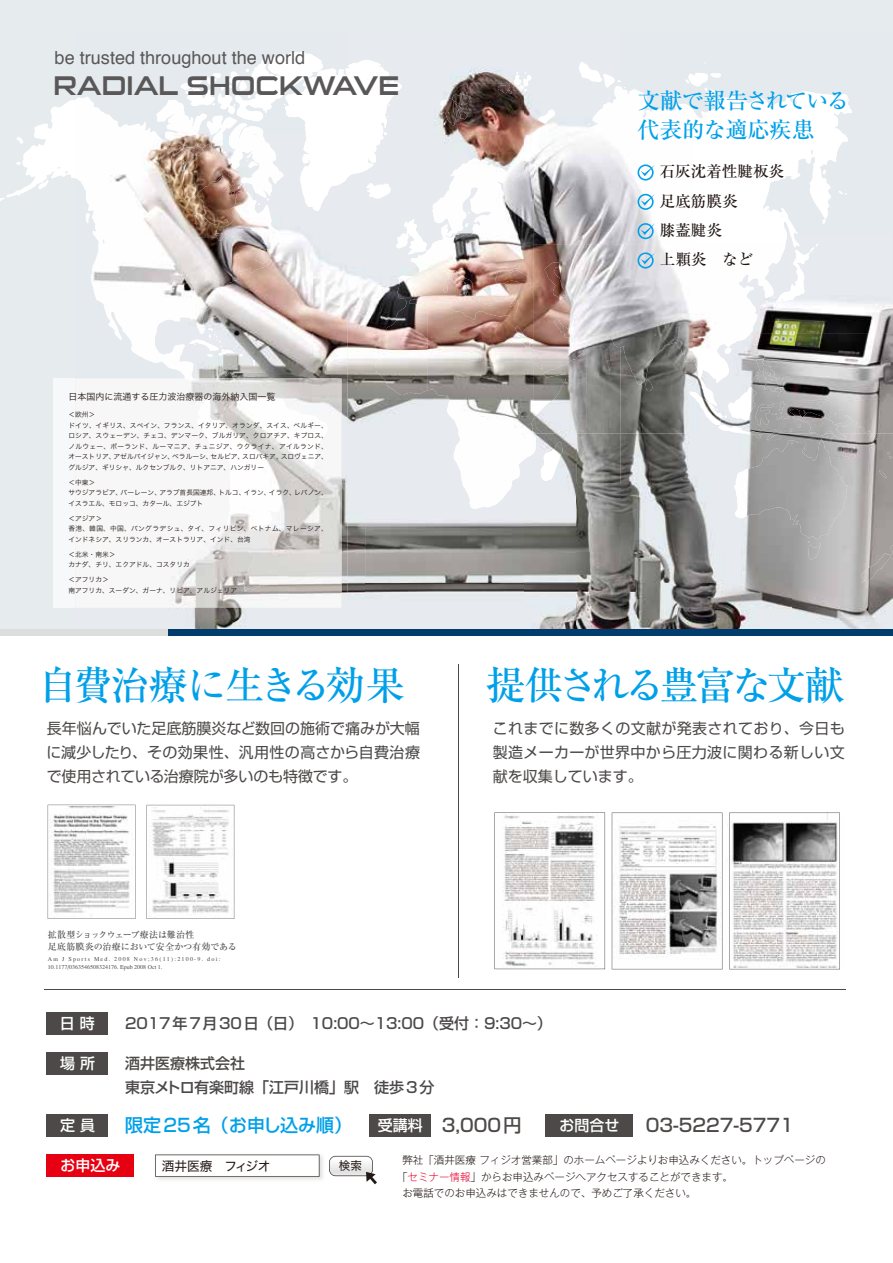
<style>
.page{position:relative;width:893px;height:1263px;background:#fff}
.page>*{position:absolute;margin:0;border:0;box-sizing:border-box;transform-origin:0 0}
.t1{font:500 39.6px "Ryumin";letter-spacing:-.08em;color:#00a0e9}
.t2{font:500 39.6px "Ryumin";letter-spacing:-.12em;color:#00a0e9}
.t3{font:27.15px "Sui Generis Rg";color:#595757}
.t4{font:500 22.35px/29.2px "Ryumin";letter-spacing:-.025em;color:#00a0e9}
.t5{font:18.15px "Helvetica";color:#595757}
.t6{font:500 18px "Shin Go Pro";color:#4c4948}
.t7{font:500 18px "Shin Go Pro";color:#00a0e9}
.t8{font:500 15.45px/29.2px "Ryumin";color:#221815}
.t9{font:15px/24px "Shin Go Pro";letter-spacing:.02em;color:#4c4948;text-align:justify}
.t10{font:500 15px "Shin Go Pro";color:#4c4948}
.t11{font:500 15px "Shin Go Pro";color:#fff}
.t12{font:12.9px "Hira Kaku Std W4";letter-spacing:-.015em;color:#231815}
.t13{font:11.85px "Hira Kaku Std W4";color:#231815}
.t14{font:300 10.5px "Gothic MB101";color:#221815}
.t15{font:500 9px/12px "Ryumin";letter-spacing:-.005em;color:#4c4948}
.t16{font:9px "Hira Kaku Std W3";color:#221815}
.t17{font:6.75px/10.5px "Hira Kaku Std W3";letter-spacing:.02em;color:#221815}
.t18{font:6.75px/10.5px "Hira Kaku Std W3";color:#221815}
.t19{font:6.75px/10.5px "Hira Kaku Std W3";letter-spacing:.055em;color:#221815}
.t20{font:300 6px/7.5px "Ryumin";color:#4c4948}
.s1{font-size:15px;color:#fff}
.s2{color:#e6002d}
</style>
<div class="page">
<div style="left:0;top:0;width:893px;height:633px;background:#e6ebee"></div>
<img style="left:433px;top:88px;width:419px;height:302px">
<svg style="left:6px;top:100px;width:307px;height:278px"></svg>
<svg style="left:38px;top:180px;width:11px;height:10px"></svg>
<svg style="left:16px;top:137px;width:7px;height:7px"></svg>
<svg style="left:16px;top:162px;width:5px;height:3px"></svg>
<img style="left:621px;top:88px;width:120px;height:30px">
<img style="left:842px;top:88px;width:10px;height:145px">
<img style="left:801px;top:144px;width:40px;height:80px">
<img style="left:232px;top:212px;width:81px;height:21px">
<img style="left:366px;top:248px;width:67px;height:169px">
<img style="left:549px;top:403px;width:27px;height:30px">
<img style="left:621px;top:483px;width:16px;height:147px">
<img style="left:433px;top:390px;width:100px;height:13px">
<img style="left:637px;top:483px;width:154px;height:147px">
<img style="left:75px;top:608px;width:238px;height:22px">
<img style="left:451px;top:68px;width:49px;height:15px">
<img style="left:433px;top:83px;width:91px;height:150px">
<img style="left:524px;top:88px;width:89px;height:90px">
<img style="left:313px;top:251px;width:53px;height:379px">
<img style="left:223px;top:233px;width:65px;height:118px">
<img style="left:576px;top:342px;width:117px;height:141px">
<img style="left:799px;top:333px;width:17px;height:15px">
<img style="left:365px;top:433px;width:212px;height:197px">
<img style="left:576px;top:483px;width:45px;height:147px">
<div style="left:811px;top:98px;width:27px;height:57px;background:#fff"></div>
<img style="left:75px;top:238px;width:16px;height:140px">
<img style="left:473px;top:187px;width:18px;height:52px">
<img style="left:428px;top:300px;width:3px;height:4px">
<img style="left:532px;top:262px;width:1px;height:108px">
<img style="left:519px;top:336px;width:14px;height:26px">
<img style="left:557px;top:88px;width:59px;height:87px">
<img style="left:693px;top:92px;width:108px;height:152px">
<img style="left:427px;top:159px;width:46px;height:141px">
<img style="left:374px;top:250px;width:54px;height:145px">
<img style="left:533px;top:244px;width:113px;height:159px">
<img style="left:693px;top:244px;width:106px;height:104px">
<img style="left:446px;top:403px;width:88px;height:106px">
<img style="left:533px;top:403px;width:16px;height:50px">
<img style="left:75px;top:97px;width:157px;height:141px">
<img style="left:91px;top:237px;width:132px;height:141px">
<img style="left:232px;top:374px;width:23px;height:4px">
<img style="left:541px;top:442px;width:21px;height:39px">
<img style="left:404px;top:219px;width:23px;height:35px">
<img style="left:396px;top:233px;width:13px;height:15px">
<svg style="left:646px;top:379px;width:7px;height:12px"></svg>
<svg style="left:755px;top:330px;width:5px;height:12px"></svg>
<svg style="left:86px;top:213px;width:4px;height:10px"></svg>
<svg style="left:258px;top:244px;width:30px;height:19px"></svg>
<svg style="left:647px;top:104px;width:5px;height:5px"></svg>
<svg style="left:823px;top:170px;width:3px;height:5px"></svg>
<svg style="left:822px;top:219px;width:4px;height:5px"></svg>
<svg style="left:224px;top:219px;width:4px;height:4px"></svg>
<svg style="left:685px;top:73px;width:36px;height:22px"></svg>
<svg style="left:252px;top:360px;width:3px;height:10px"></svg>
<svg style="left:527px;top:109px;width:28px;height:59px"></svg>
<svg style="left:498px;top:72px;width:34px;height:22px"></svg>
<svg style="left:839px;top:191px;width:8px;height:4px"></svg>
<svg style="left:579px;top:62px;width:46px;height:26px"></svg>
<svg style="left:774px;top:244px;width:44px;height:66px"></svg>
<svg style="left:190px;top:328px;width:53px;height:29px"></svg>
<svg style="left:775px;top:319px;width:4px;height:8px"></svg>
<svg style="left:180px;top:52px;width:222px;height:160px"></svg>
<svg style="left:439px;top:93px;width:31px;height:33px"></svg>
<svg style="left:690px;top:348px;width:203px;height:235px"></svg>
<img style="left:443px;top:279px;width:5px;height:14px">
<svg style="left:509px;top:303px;width:6px;height:3px"></svg>
<svg style="left:485px;top:298px;width:7px;height:7px"></svg>
<svg style="left:465px;top:223px;width:3px;height:4px"></svg>
<svg style="left:637px;top:164px;width:18px;height:17px"></svg>
<svg style="left:637px;top:194px;width:18px;height:16px"></svg>
<svg style="left:637px;top:223px;width:18px;height:16px"></svg>
<svg style="left:637px;top:252px;width:18px;height:17px"></svg>
<div style="left:46px;top:1012px;width:62px;height:23px;background:#4c4948"></div>
<div style="left:46px;top:1053px;width:62px;height:22px;background:#4c4948"></div>
<div style="left:46px;top:1114px;width:62px;height:22px;background:#4c4948"></div>
<div style="left:369px;top:1114px;width:62px;height:22px;background:#4c4948"></div>
<div style="left:545px;top:1114px;width:88px;height:22px;background:#4c4948"></div>
<div style="left:46px;top:1154px;width:88px;height:22px;background:#e60012"></div>
<img style="left:155px;top:1154px;width:168px;height:26px">
<svg style="left:155px;top:1154px;width:164px;height:22px"></svg>
<svg style="left:329px;top:1156px;width:48px;height:28px"></svg>
<hr style="left:44px;top:989px;width:802px;height:1px;background:#4c4948">
<hr style="left:458px;top:664px;width:1px;height:313px;background:#4c4948">
<div style="left:159px;top:630px;width:734px;height:6px;background:#003d6c"></div>
<div style="left:0;top:630px;width:168px;height:6px;background:#dcdddd"></div>
<div style="left:53px;top:378px;width:22px;height:230px;background:#f6f8f9"></div>
<div style="left:75px;top:378px;width:110px;height:138px;background:#f7f7f7"></div>
<img style="left:314px;top:378px;width:27px;height:46px">
<img style="left:288px;top:424px;width:53px;height:184px">
<img style="left:235px;top:537px;width:53px;height:71px">
<img style="left:75px;top:516px;width:160px;height:92px">
<img style="left:185px;top:378px;width:129px;height:159px">
<img style="left:226px;top:537px;width:35px;height:53px">
<svg style="left:269px;top:569px;width:8px;height:6px"></svg>
<svg style="left:729px;top:812px;width:111px;height:157px"></svg>
<svg style="left:494px;top:812px;width:111px;height:157px"></svg>
<svg style="left:612px;top:812px;width:110px;height:157px"></svg>
<svg style="left:147px;top:805px;width:87px;height:114px"></svg>
<svg style="left:48px;top:805px;width:87px;height:114px"></svg>
<h3 class="t5" style="left:55px;top:44px;width:252px">be trusted throughout the world</h3>
<h2 class="t3" style="left:53px;top:70px;width:347px">RADIAL SHOCKWAVE</h2>
<h3 class="t16" style="left:68px;top:390px;width:208px">日本国内に流通する圧力波治療器の海外納入国一覧</h3>
<p class="t17" style="left:68px;top:409px;width:261px">＜欧州＞<br>ドイツ、イギリス、スペイン、フランス、イタリア、オランダ、スイス、ベルギー、ロシア、スウェーデン、チェコ、デンマーク、ブルガリア、クロアチア、キプロス、ノルウェー、ポーランド、ルーマニア、チュニジア、ウクライナ、アイルランド、オーストリア、アゼルバイジャン、ベラルーシ、セルビア、スロバキア、スロヴェニア、グルジア、ギリシャ、ルクセンブルク、リトアニア、ハンガリー</p>
<p class="t18" style="left:68px;top:477px;width:261px">＜中東＞<br>サウジアラビア、バーレーン、アラブ首長国連邦、トルコ、イラン、イラク、レバノン、イスラエル、モロッコ、カタール、エジプト</p>
<p class="t19" style="left:68px;top:513px;width:261px">＜アジア＞<br>香港、韓国、中国、バングラデシュ、タイ、フィリピン、ベトナム、マレーシア、インドネシア、スリランカ、オーストラリア、インド、台湾</p>
<p class="t18" style="left:68px;top:549px;width:123px">＜北米・南米＞<br>カナダ、チリ、エクアドル、コスタリカ</p>
<p class="t18" style="left:68px;top:574px;width:170px">＜アフリカ＞<br>南アフリカ、スーダン、ガーナ、リビア、アルジェリア</p>
<h3 class="t4" style="left:638px;top:86px;width:213px">文献で報告されている代表的な適応疾患</h3>
<h3 class="t8" style="left:660px;top:157px;width:126px">石灰沈着性腱板炎足底筋膜炎<br>膝蓋腱炎<br>上顆炎　など</h3>
<h1 class="t1" style="left:38px;top:661px;width:368px">自費治療に生きる効果</h1>
<h1 class="t2" style="left:487px;top:661px;width:359px">提供される豊富な文献</h1>
<h3 class="t9" style="left:493px;top:715px;width:353px">これまでに数多くの文献が発表されており、今日も製造メーカーが世界中から圧力波に関わる新しい文献を収集しています。</h3>
<h3 class="t9" style="left:46px;top:715px;width:375px">長年悩んでいた足底筋膜炎など数回の施術で痛みが大幅に減少したり、その効果性、汎用性の高さから自費治療で使用されている治療院が多いのも特徴です。</h3>
<h3 class="t15" style="left:48px;top:928px;width:191px">拡散型ショックウェーブ療法は難治性<br>足底筋膜炎の治療において安全かつ有効である</h3>
<p class="t20" style="left:48px;top:956px;width:174px">Am J Sports Med. 2008 Nov;36(11):2100-9. doi:<br>10.1177/0363546508324176. Epub 2008 Oct 1.</p>
<h3 class="t11" style="left:60px;top:1011px;width:36px">日 時</h3>
<h3 class="t10" style="left:125px;top:1011px;width:428px">2017年7月30日（日）　10:00～13:00（受付：9:30～）</h3>
<h3 class="t11" style="left:60px;top:1051px;width:36px">場 所</h3>
<h3 class="t10" style="left:125px;top:1051px;width:121px">酒井医療株式会社</h3>
<h3 class="t10" style="left:125px;top:1075px;width:311px">東京メトロ有楽町線「江戸川橋」駅　徒歩3分</h3>
<h3 class="t7" style="left:125px;top:1110px;width:229px">限定25名（お申し込み順）</h3>
<h3 class="t11" style="left:60px;top:1113px;width:36px">定 員</h3>
<h3 class="t6" style="left:378px;top:1110px;width:145px"><span class="s1">受講料</span> 3,000円</h3>
<h3 class="t11" style="left:559px;top:1113px;width:61px">お問合せ</h3>
<h3 class="t6" style="left:646px;top:1110px;width:149px">03-5227-5771</h3>
<h3 class="t11" style="left:60px;top:1153px;width:62px">お申込み</h3>
<h3 class="t12" style="left:162px;top:1156px;width:110px">酒井医療　フィジオ</h3>
<h3 class="t13" style="left:339px;top:1157px;width:25px">検索</h3>
<h3 class="t14" style="left:402px;top:1153px;width:425px">弊社「酒井医療 フィジオ営業部」のホームページよりお申込みください。トップページの</h3>
<h3 class="t14" style="left:397px;top:1169px;width:337px">「<span class="s2">セミナー情報</span>」からお申込みページへアクセスすることができます。</h3>
<h3 class="t14" style="left:402px;top:1186px;width:295px">お電話でのお申込みはできませんので、予めご了承ください。</h3>
</div>
